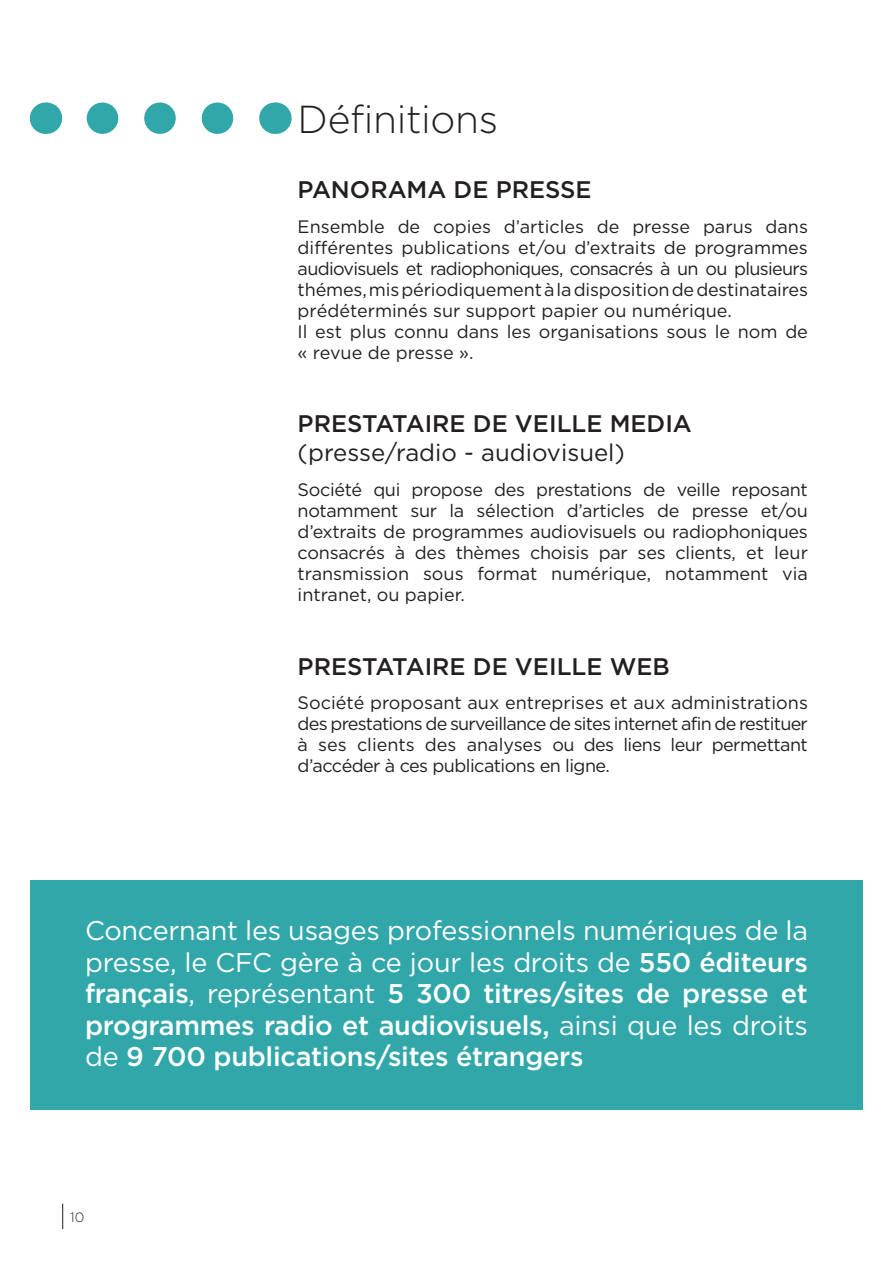
<style>
.page{position:relative;width:893px;height:1263px;background:#fff}
.page>*{position:absolute;margin:0;border:0;box-sizing:border-box;transform-origin:0 0}
.t1{font:300 39px "Gotham";letter-spacing:-.01em;color:#231f20}
.t2{font:27px/31.5px "Gotham";letter-spacing:-.01em;color:#fff;text-align:justify}
.t3{font:500 24px "Gotham";color:#231f20}
.t4{font:24px "Gotham";color:#231f20}
.t5{font:18px/21px "Gotham";color:#231f20;text-align:justify}
.t6{font:300 13.5px "Gotham";color:#231f20}
.s1{font-weight:500}
</style>
<div class="page">
<svg style="left:62px;top:1204px;width:1px;height:25px"></svg>
<div style="left:31px;top:880px;width:832px;height:230px;background:#32a7aa"></div>
<svg style="left:86px;top:102px;width:132px;height:32px"></svg>
<hr style="left:275px;top:102px;width:1px;height:32px;background:#32a7aa">
<hr style="left:46px;top:102px;width:1px;height:32px;background:#32a7aa">
<h1 class="t1" style="left:298px;top:98px;width:202px">Définitions</h1>
<h3 class="t3" style="left:298px;top:176px;width:296px">PANORAMA DE PRESSE</h3>
<p class="t5" style="left:298px;top:215px;width:512px;text-align:left">Ensemble de copies d’articles de presse parus dans différentes publications et/ou d’extraits de programmes audiovisuels et radiophoniques, consacrés à un ou plusieurs thémes, mis périodiquement à la disposition de destinataires prédéterminés sur support papier ou numérique.<br>Il est plus connu dans les organisations sous le nom de « revue de presse ».</p>
<h3 class="t3" style="left:298px;top:410px;width:396px">PRESTATAIRE DE VEILLE MEDIA</h3>
<h3 class="t4" style="left:298px;top:439px;width:329px">(presse/radio - audiovisuel)</h3>
<p class="t5" style="left:298px;top:478px;width:512px">Société qui propose des prestations de veille reposant notamment sur la sélection d’articles de presse et/ou d’extraits de programmes audiovisuels ou radiophoniques consacrés à des thèmes choisis par ses clients, et leur transmission sous format numérique, notamment via intranet, ou papier.</p>
<h3 class="t3" style="left:298px;top:652px;width:374px">PRESTATAIRE DE VEILLE WEB</h3>
<p class="t5" style="left:298px;top:692px;width:512px">Société proposant aux entreprises et aux administrations des prestations de surveillance de sites internet afin de restituer à ses clients des analyses ou des liens leur permettant d’accéder à ces publications en ligne.</p>
<p class="t2" style="left:85px;top:914px;width:724px">Concernant les usages professionnels numériques de la presse, le CFC gère à ce jour les droits de <span class="s1">550 éditeurs français</span>, représentant <span class="s1">5 300 titres/sites de presse et programmes radio et audiovisuels,</span> ainsi que les droits de <span class="s1">9 700 publications/sites étrangers</span></p>
<p class="t6" style="left:70px;top:1209px;width:16px">10</p>
</div>
